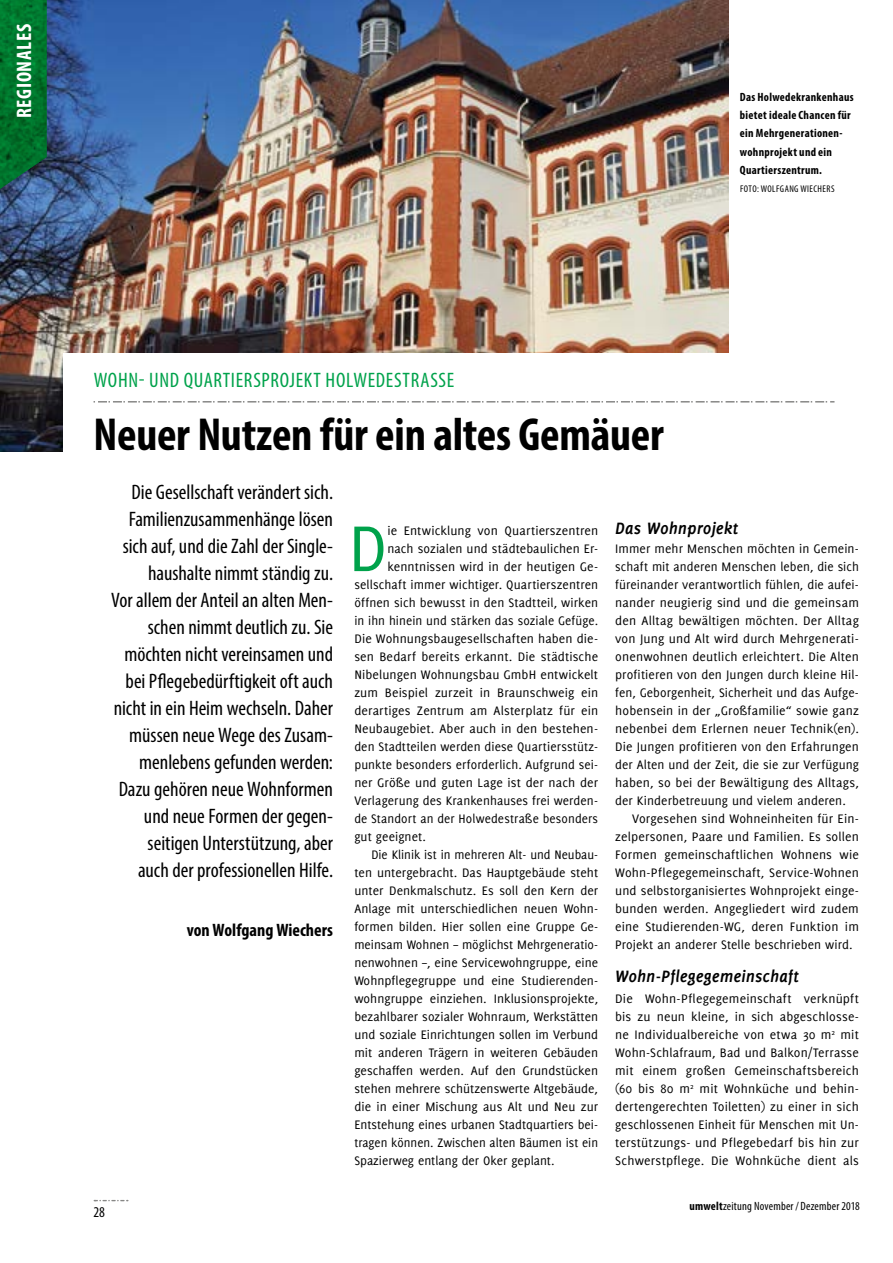
<style>
.page{position:relative;width:893px;height:1263px;background:#fff}
.page>*{position:absolute;margin:0;border:0;box-sizing:border-box;transform-origin:0 0}
.t1{font:70.65px "Delicious";color:#00a24b}
.t2{font:700 condensed 46.5px "Myriad Pro";letter-spacing:-.01em;color:#000}
.t3{font:condensed 21px/27px "Myriad Pro";color:#000;text-align:right}
.t4{font:condensed 21px "Myriad Pro";letter-spacing:.03em;color:#00a24b}
.t5{font:700 condensed 21px "Myriad Pro";letter-spacing:.03em;color:#fff}
.t6{font:italic 700 18px "Delicious";color:#000}
.t7{font:700 condensed 18px "Myriad Pro";color:#000}
.t8{font:condensed 15px "Myriad Pro";color:#000}
.t9{font:13.5px/18px "Delicious";letter-spacing:.005em;color:#000;text-align:justify}
.t10{font:700 condensed 12px/18px "Myriad Pro";letter-spacing:.025em;color:#000}
.t11{font:condensed 12px "Myriad Pro";letter-spacing:.015em;color:#000}
.t12{font:condensed 9.75px "Myriad Pro";letter-spacing:.045em;color:#000}
.s1{font-weight:700}
</style>
<div class="page">
<svg style="left:94px;top:1200px;width:34px;height:1px"></svg>
<img style="left:0;top:0;width:728px;height:451px">
<div style="left:64px;top:354px;width:829px;height:120px;background:#fff"></div>
<svg style="left:94px;top:401px;width:741px;height:1px"></svg>
<img style="left:0;top:0;width:47px;height:198px">
<h3 class="t5" style="left:11px;top:118px;width:96px;rotate:-90deg">Regionales</h3>
<p class="t10" style="left:740px;top:88px;width:115px">Das Holwedekrankenhaus bietet ideale Chancen für ein Mehrgenerationen&shy;wohnprojekt und ein<br>Quartierszentrum.</p>
<p class="t12" style="left:740px;top:182px;width:96px">Foto: Wolfgang Wiechers</p>
<h3 class="t4" style="left:94px;top:367px;width:362px">Wohn- und Quartiersprojekt HolwedestraSSe</h3>
<h2 class="t2" style="left:94px;top:405px;width:572px">Neuer Nutzen für ein altes Gemäuer</h2>
<p class="t3" style="left:111px;top:478px;width:223px">Die Gesellschaft verändert sich.<br>Familienzusammenhänge lösen sich auf, und die Zahl der Single&shy;haushalte nimmt ständig zu.<br>Vor allem der Anteil an alten Men&shy;schen nimmt deutlich zu. Sie möchten nicht vereinsamen und bei Pflegebedürftigkeit oft auch nicht in ein Heim wechseln. Daher müssen neue Wege des Zusam&shy;menlebens gefunden werden:<br>Dazu gehören neue Wohnformen und neue Formen der gegen&shy;seitigen Unterstützung, aber<br>auch der professionellen Hilfe.</p>
<h3 class="t7" style="left:187px;top:918px;width:148px">von Wolfgang Wiechers</h3>
<p class="t8" style="left:94px;top:1202px;width:13px">28</p>
<h1 class="t1" style="left:349px;top:508px;width:40px">D</h1>
<p class="t9" style="left:387px;top:521px;width:212px">ie Entwicklung von Quartierszentren</p>
<p class="t9" style="left:387px;top:539px;width:212px">nach sozialen und städtebaulichen Er-</p>
<p class="t9" style="left:387px;top:557px;width:212px">kenntnissen wird in der heutigen Ge-</p>
<p class="t9" style="left:354px;top:575px;width:245px">sellschaft immer wichtiger. Quartierszentren</p>
<p class="t9" style="left:354px;top:593px;width:245px">öffnen sich bewusst in den Stadtteil, wirken</p>
<p class="t9" style="left:354px;top:611px;width:245px">in ihn hinein und stärken das soziale Gefüge.</p>
<p class="t9" style="left:354px;top:629px;width:245px">Die Wohnungsbaugesellschaften haben die-</p>
<p class="t9" style="left:354px;top:647px;width:245px">sen Bedarf bereits erkannt. Die städtische</p>
<p class="t9" style="left:354px;top:665px;width:245px">Nibelungen Wohnungsbau GmbH entwickelt</p>
<p class="t9" style="left:354px;top:683px;width:245px">zum Beispiel zurzeit in Braunschweig ein</p>
<p class="t9" style="left:354px;top:701px;width:245px">derartiges Zentrum am Alsterplatz für ein</p>
<p class="t9" style="left:354px;top:719px;width:245px">Neubaugebiet. Aber auch in den bestehen-</p>
<p class="t9" style="left:354px;top:737px;width:245px">den Stadtteilen werden diese Quartiersstütz-</p>
<p class="t9" style="left:354px;top:755px;width:245px">punkte besonders erforderlich. Aufgrund sei-</p>
<p class="t9" style="left:354px;top:773px;width:245px">ner Größe und guten Lage ist der nach der</p>
<p class="t9" style="left:354px;top:791px;width:245px">Verlagerung des Krankenhauses frei werden-</p>
<p class="t9" style="left:354px;top:809px;width:245px">de Standort an der Holwedestraße besonders</p>
<p class="t9" style="left:354px;top:827px;width:73px">gut geeignet.</p>
<p class="t9" style="left:371px;top:845px;width:228px">Die Klinik ist in mehreren Alt- und Neubau-</p>
<p class="t9" style="left:354px;top:863px;width:245px">ten untergebracht. Das Hauptgebäude steht</p>
<p class="t9" style="left:354px;top:881px;width:245px">unter Denkmalschutz. Es soll den Kern der</p>
<p class="t9" style="left:354px;top:899px;width:245px">Anlage mit unterschiedlichen neuen Wohn-</p>
<p class="t9" style="left:354px;top:917px;width:245px">formen bilden. Hier sollen eine Gruppe Ge-</p>
<p class="t9" style="left:354px;top:935px;width:245px">meinsam Wohnen – möglichst Mehrgeneratio-</p>
<p class="t9" style="left:354px;top:953px;width:245px">nenwohnen –, eine Servicewohngruppe, eine</p>
<p class="t9" style="left:354px;top:971px;width:245px">Wohnpflegegruppe und eine Studierenden-</p>
<p class="t9" style="left:354px;top:989px;width:245px">wohngruppe einziehen. Inklusionsprojekte,</p>
<p class="t9" style="left:354px;top:1007px;width:245px">bezahlbarer sozialer Wohnraum, Werkstätten</p>
<p class="t9" style="left:354px;top:1025px;width:245px">und soziale Einrichtungen sollen im Verbund</p>
<p class="t9" style="left:354px;top:1043px;width:245px">mit anderen Trägern in weiteren Gebäuden</p>
<p class="t9" style="left:354px;top:1061px;width:245px">geschaffen werden. Auf den Grundstücken</p>
<p class="t9" style="left:354px;top:1079px;width:245px">stehen mehrere schützenswerte Altgebäude,</p>
<p class="t9" style="left:354px;top:1097px;width:245px">die in einer Mischung aus Alt und Neu zur</p>
<p class="t9" style="left:354px;top:1115px;width:245px">Entstehung eines urbanen Stadtquartiers bei-</p>
<p class="t9" style="left:354px;top:1133px;width:245px">tragen können. Zwischen alten Bäumen ist ein</p>
<p class="t9" style="left:354px;top:1151px;width:202px">Spazierweg entlang der Oker geplant.</p>
<h3 class="t6" style="left:615px;top:517px;width:125px">Das Wohnprojekt</h3>
<p class="t9" style="left:615px;top:539px;width:245px">Immer mehr Menschen möchten in Gemein-</p>
<p class="t9" style="left:615px;top:557px;width:245px">schaft mit anderen Menschen leben, die sich</p>
<p class="t9" style="left:615px;top:575px;width:245px">füreinander verantwortlich fühlen, die aufei-</p>
<p class="t9" style="left:615px;top:593px;width:245px">nander neugierig sind und die gemeinsam</p>
<p class="t9" style="left:615px;top:611px;width:245px">den Alltag bewältigen möchten. Der Alltag</p>
<p class="t9" style="left:615px;top:629px;width:245px">von Jung und Alt wird durch Mehrgenerati-</p>
<p class="t9" style="left:615px;top:647px;width:245px">onenwohnen deutlich erleichtert. Die Alten</p>
<p class="t9" style="left:615px;top:665px;width:245px">profitieren von den Jungen durch kleine Hil-</p>
<p class="t9" style="left:615px;top:683px;width:245px">fen, Geborgenheit, Sicherheit und das Aufge-</p>
<p class="t9" style="left:615px;top:701px;width:245px">hobensein in der „Großfamilie“ sowie ganz</p>
<p class="t9" style="left:615px;top:719px;width:245px">nebenbei dem Erlernen neuer Technik(en).</p>
<p class="t9" style="left:615px;top:737px;width:245px">Die Jungen profitieren von den Erfahrungen</p>
<p class="t9" style="left:615px;top:755px;width:245px">der Alten und der Zeit, die sie zur Verfügung</p>
<p class="t9" style="left:615px;top:773px;width:245px">haben, so bei der Bewältigung des Alltags,</p>
<p class="t9" style="left:615px;top:791px;width:232px">der Kinderbetreuung und vielem anderen.</p>
<p class="t9" style="left:632px;top:809px;width:228px">Vorgesehen sind Wohneinheiten für Ein-</p>
<p class="t9" style="left:615px;top:827px;width:245px">zelpersonen, Paare und Familien. Es sollen</p>
<p class="t9" style="left:615px;top:845px;width:245px">Formen gemeinschaftlichen Wohnens wie</p>
<p class="t9" style="left:615px;top:863px;width:245px">Wohn-Pflegegemeinschaft, Service-Wohnen</p>
<p class="t9" style="left:615px;top:881px;width:245px">und selbstorganisiertes Wohnprojekt einge-</p>
<p class="t9" style="left:615px;top:899px;width:245px">bunden werden. Angegliedert wird zudem</p>
<p class="t9" style="left:615px;top:917px;width:245px">eine Studierenden-WG, deren Funktion im</p>
<p class="t9" style="left:615px;top:935px;width:239px">Projekt an anderer Stelle beschrieben wird.</p>
<h3 class="t6" style="left:615px;top:966px;width:186px">Wohn-Pflegegemeinschaft</h3>
<p class="t9" style="left:615px;top:989px;width:245px">Die Wohn-Pflegegemeinschaft verknüpft bis zu neun kleine, in sich abgeschlosse&shy;ne Individualbereiche von etwa 30 m<sup>2</sup> mit Wohn-Schlafraum, Bad und Balkon/Terrasse mit einem großen Gemeinschaftsbereich (60 bis 80 m<sup>2</sup> mit Wohnküche und behin&shy;dertengerechten Toiletten) zu einer in sich geschlossenen Einheit für Menschen mit Un&shy;terstützungs- und Pflegebedarf bis hin zur Schwerstpflege. Die Wohnküche dient als</p>
<p class="t11" style="left:689px;top:1199px;width:172px"><span class="s1">umwelt</span>zeitung November / Dezember 2018</p>
</div>
